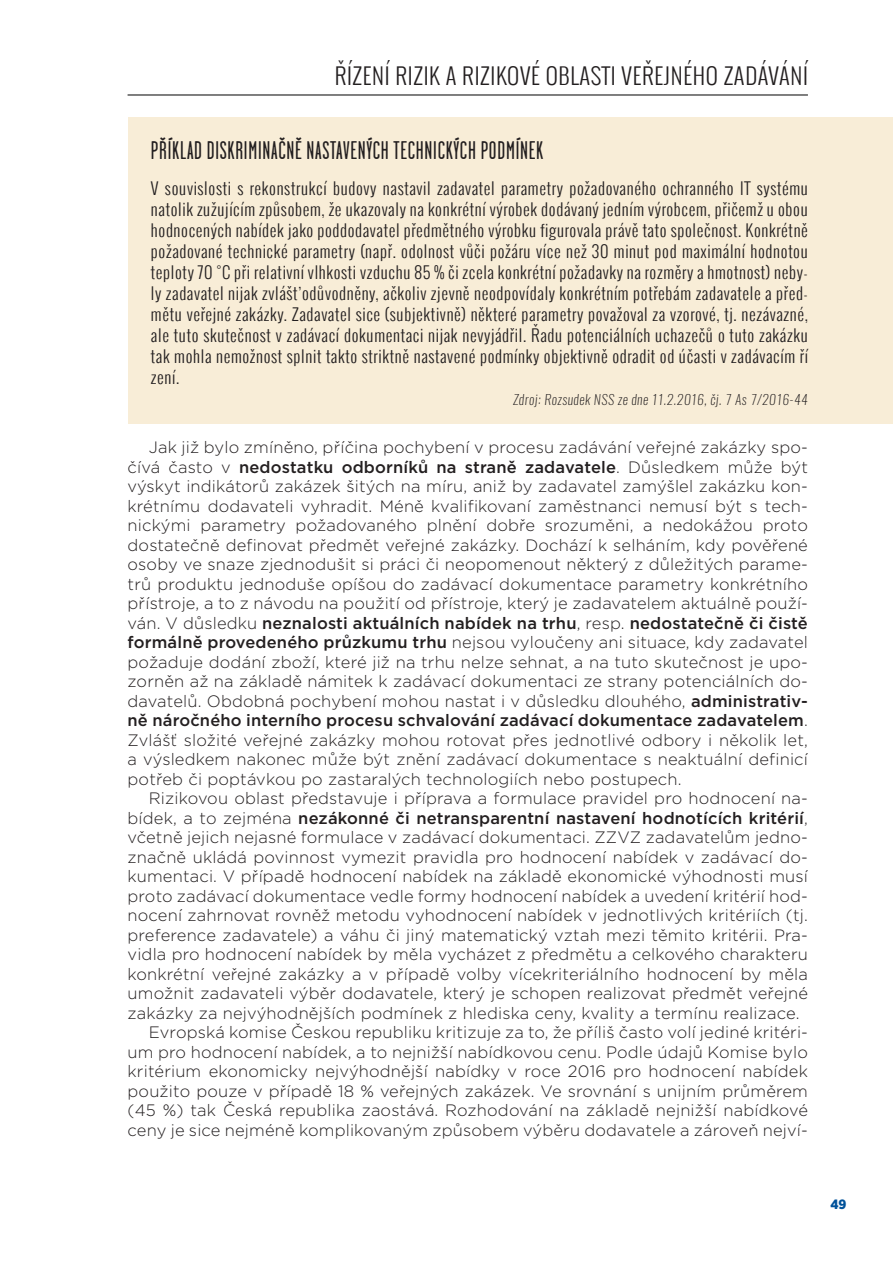
<style>
.page{position:relative;width:893px;height:1263px;background:#fff}
.page>*{position:absolute;margin:0;border:0;box-sizing:border-box;transform-origin:0 0}
.tabulka_nadpis{font:25.5px "Garage Gothic";letter-spacing:.03em;color:#231f20}
.nadpis_nad_linkou{font:300 22.5px "Oswald";letter-spacing:.03em;color:#231f20}
.txt{font:300 16.5px/19.5px "Gotham Light CE";letter-spacing:.01em;color:#231f20;text-align:justify}
.tabulka_txt{font:300 16.5px/21px "Oswald";letter-spacing:.04em;color:#231f20;text-align:justify}
.tabulka_txt-2{font:italic 200 13.5px "Oswald";letter-spacing:.04em;color:#231f20}
.t1{font:900 13.5px "Gotham Narrow";color:#01529a}
.s1{font-family:"Gotham Medium CE";font-weight:500}
</style>
<div class="page">
<hr style="left:128px;top:95px;width:680px;height:1px;background:#000">
<div style="left:128px;top:117px;width:765px;height:306px;background:#f8edd7"></div>
<p class="nadpis_nad_linkou" style="left:335px;top:59px;width:475px">ŘÍZENÍ RIZIK A RIZIKOVÉ OBLASTI VEŘEJNÉHO ZADÁVÁNÍ</p>
<p class="tabulka_nadpis" style="left:151px;top:136px;width:394px">PŘÍKLAD DISKRIMINAČNĚ NASTAVENÝCH TECHNICKÝCH PODMÍNEK</p>
<p class="tabulka_txt" style="left:151px;top:177px;width:659px">V souvislosti s rekonstrukcí budovy nastavil zadavatel parametry požadovaného ochranného IT systému natolik zužujícím způsobem, že ukazovaly na konkrétní výrobek dodávaný jedním výrobcem, přičemž u obou hodnocených nabídek jako poddodavatel předmětného výrobku figurovala právě tato společnost. Konkrétně požadované technické parametry (např. odolnost vůči požáru více než 30 minut pod maximální hodnotou teploty 70 °C při relativní vlhkosti vzduchu 85 % či zcela konkrétní požadavky na rozměry a hmotnost) neby&shy;ly zadavatel nijak zvlášť odůvodněny, ačkoliv zjevně neodpovídaly konkrétním potřebám zadavatele a před&shy;mětu veřejné zakázky. Zadavatel sice (subjektivně) některé parametry považoval za vzorové, tj. nezávazné, ale tuto skutečnost v zadávací dokumentaci nijak nevyjádřil. Řadu potenciálních uchazečů o tuto zakázku tak mohla nemožnost splnit takto striktně nastavené podmínky objektivně odradit od účasti v zadávacím ří zení.</p>
<p class="tabulka_txt-2" style="left:513px;top:390px;width:296px">Zdroj: Rozsudek NSS ze dne 11.2.2016, čj. 7 As 7/2016-44</p>
<p class="txt" style="left:128px;top:438px;width:682px;text-indent:21px">Jak již bylo zmíněno, příčina pochybení v procesu zadávání veřejné zakázky spo&shy;čívá často v <span class="s1">nedostatku odborníků na straně zadavatele</span>. Důsledkem může být výskyt indikátorů zakázek šitých na míru, aniž by zadavatel zamýšlel zakázku kon&shy;krétnímu dodavateli vyhradit. Méně kvalifikovaní zaměstnanci nemusí být s tech&shy;nickými parametry požadovaného plnění dobře srozuměni, a nedokážou proto dostatečně definovat předmět veřejné zakázky. Dochází k selháním, kdy pověřené osoby ve snaze zjednodušit si práci či neopomenout některý z důležitých parame&shy;trů produktu jednoduše opíšou do zadávací dokumentace parametry konkrétního přístroje, a to z návodu na použití od přístroje, který je zadavatelem aktuálně použí&shy;ván. V důsledku <span class="s1">neznalosti aktuálních nabídek na trhu</span>, resp. <span class="s1">nedostatečně či čistě formálně provedeného průzkumu trhu</span> nejsou vyloučeny ani situace, kdy zadavatel požaduje dodání zboží, které již na trhu nelze sehnat, a na tuto skutečnost je upo&shy;zorněn až na základě námitek k zadávací dokumentaci ze strany potenciálních do&shy;davatelů. Obdobná pochybení mohou nastat i v důsledku dlouhého, <span class="s1">administrativ&shy;ně náročného interního procesu schvalování zadávací dokumentace zadavatelem</span>.<br>Zvlášť složité veřejné zakázky mohou rotovat přes jednotlivé odbory i několik let, a výsledkem nakonec může být znění zadávací dokumentace s neaktuální definicí potřeb či poptávkou po zastaralých technologiích nebo postupech.</p>
<p class="txt" style="left:128px;top:789px;width:682px;text-indent:21px">Rizikovou oblast představuje i příprava a formulace pravidel pro hodnocení na&shy;bídek, a to zejména <span class="s1">nezákonné či netransparentní nastavení hodnotících kritérií</span>, včetně jejich nejasné formulace v zadávací dokumentaci. ZZVZ zadavatelům jedno&shy;značně ukládá povinnost vymezit pravidla pro hodnocení nabídek v zadávací do&shy;kumentaci. V případě hodnocení nabídek na základě ekonomické výhodnosti musí proto zadávací dokumentace vedle formy hodnocení nabídek a uvedení kritérií hod&shy;nocení zahrnovat rovněž metodu vyhodnocení nabídek v jednotlivých kritériích (tj. preference zadavatele) a váhu či jiný matematický vztah mezi těmito kritérii. Pra&shy;vidla pro hodnocení nabídek by měla vycházet z předmětu a celkového charakteru konkrétní veřejné zakázky a v případě volby vícekriteriálního hodnocení by měla umožnit zadavateli výběr dodavatele, který je schopen realizovat předmět veřejné zakázky za nejvýhodnějších podmínek z hlediska ceny, kvality a termínu realizace.</p>
<p class="txt" style="left:128px;top:1023px;width:682px;text-indent:21px">Evropská komise Českou republiku kritizuje za to, že příliš často volí jediné kritéri&shy;um pro hodnocení nabídek, a to nejnižší nabídkovou cenu. Podle údajů Komise bylo kritérium ekonomicky nejvýhodnější nabídky v roce 2016 pro hodnocení nabídek použito pouze v případě 18 % veřejných zakázek. Ve srovnání s unijním průměrem (45 %) tak Česká republika zaostává. Rozhodování na základě nejnižší nabídkové ceny je sice nejméně komplikovaným způsobem výběru dodavatele a zároveň nejví-</p>
<p class="t1" style="left:830px;top:1195px;width:17px">49</p>
</div>
